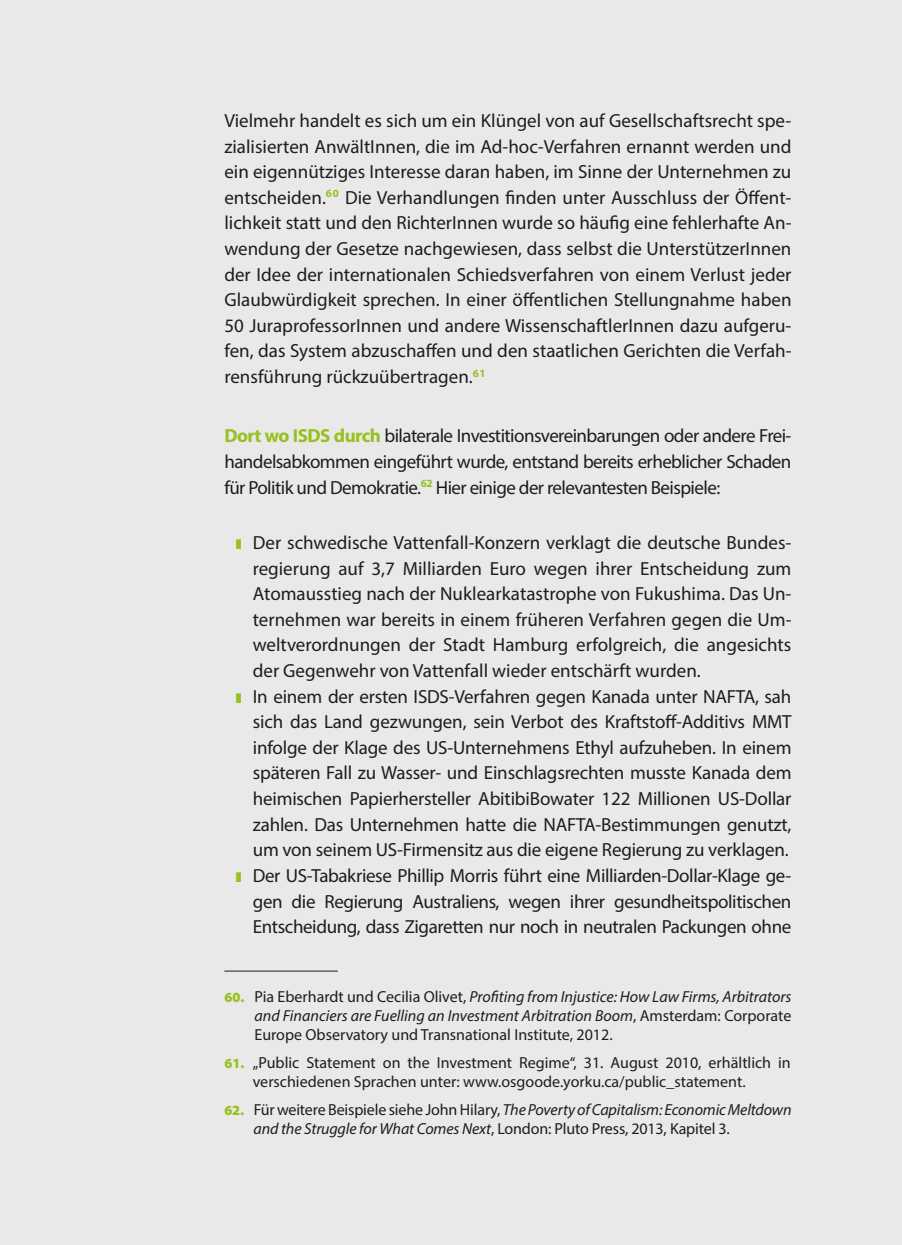
<style>
.page{position:relative;width:902px;height:1245px;background:#fff}
.page>*{position:absolute;margin:0;border:0;box-sizing:border-box;transform-origin:0 0}
.t1{font:19px/25.6px "Myriad Pro";letter-spacing:-.01em;color:#1d1d1b;text-align:justify}
.t2{font:16px/19.2px "Myriad Pro";color:#1d1d1b;text-align:justify}
.t3{font:italic 16px/19.2px "Myriad Pro";letter-spacing:-.01em;color:#1d1d1b}
.s1{font-style:italic}
.s2{font-weight:700;color:#96c11f}
.s3{color:#96c11f}
.s4{font-weight:900;font-size:14px;color:#96c11f}
.s5{font-weight:900;font-style:normal;font-size:14px;color:#96c11f}
.s6{font-style:normal}
</style>
<div class="page">
<div style="left:0;top:0;width:902px;height:1244px;background:#e9e9e9"></div>
<hr style="left:224px;top:970px;width:114px;height:1px;background:#1d1d1b">
<p class="t1" style="left:224px;top:107px;width:569px">Vielmehr handelt es sich um ein Klüngel von auf Gesellschaftsrecht spe&shy;zialisierten AnwältInnen, die im Ad-hoc<span class="s1">-</span>Verfahren ernannt werden und ein eigennütziges Interesse daran haben, im Sinne der Unternehmen zu entscheiden.<sup>60</sup> Die Verhandlungen finden unter Ausschluss der Öffent&shy;lichkeit statt und den RichterInnen wurde so häufig eine fehlerhafte An&shy;wendung der Gesetze nachgewiesen, dass selbst die UnterstützerInnen der Idee der internationalen Schiedsverfahren von einem Verlust jeder Glaubwürdigkeit sprechen. In einer öffentlichen Stellungnahme haben 50 JuraprofessorInnen und andere WissenschaftlerInnen dazu aufgeru&shy;fen, das System abzuschaffen und den staatlichen Gerichten die Verfah&shy;rensführung rückzuübertragen.<sup>61</sup></p>
<p class="t1" style="left:224px;top:423px;width:568px"><span class="s2">Dort wo ISDS durch</span> bilaterale Investitionsvereinbarungen oder andere Frei&shy;handelsabkommen eingeführt wurde, entstand bereits erheblicher Schaden für Politik und Demokratie.<sup>62</sup> Hier einige der relevantesten Beispiele:</p>
<p class="t1" style="left:236px;top:529px;width:557px"><span class="s3">❚</span> Der schwedische Vattenfall-Konzern verklagt die deutsche Bundes-</p>
<p class="t1" style="left:253px;top:555px;width:540px">regierung auf 3,7 Milliarden Euro wegen ihrer Entscheidung zum</p>
<p class="t1" style="left:253px;top:580px;width:540px">Atomausstieg nach der Nuklearkatastrophe von Fukushima. Das Un-</p>
<p class="t1" style="left:253px;top:606px;width:540px">ternehmen war bereits in einem früheren Verfahren gegen die Um-</p>
<p class="t1" style="left:253px;top:631px;width:540px">weltverordnungen der Stadt Hamburg erfolgreich, die angesichts</p>
<p class="t1" style="left:253px;top:657px;width:449px">der Gegenwehr von Vattenfall wieder entschärft wurden.</p>
<p class="t1" style="left:236px;top:683px;width:557px"><span class="s3">❚</span> In einem der ersten ISDS-Verfahren gegen Kanada unter NAFTA, sah</p>
<p class="t1" style="left:253px;top:708px;width:540px">sich das Land gezwungen, sein Verbot des Kraftstoff-Additivs MMT</p>
<p class="t1" style="left:253px;top:734px;width:540px">infolge der Klage des US-Unternehmens Ethyl aufzuheben. In einem</p>
<p class="t1" style="left:253px;top:759px;width:540px">späteren Fall zu Wasser- und Einschlagsrechten musste Kanada dem</p>
<p class="t1" style="left:253px;top:785px;width:540px">heimischen Papierhersteller AbitibiBowater 122 Millionen US-Dollar</p>
<p class="t1" style="left:253px;top:811px;width:540px">zahlen. Das Unternehmen hatte die NAFTA-Bestimmungen genutzt,</p>
<p class="t1" style="left:253px;top:836px;width:537px">um von seinem US-Firmensitz aus die eigene Regierung zu verklagen.</p>
<p class="t1" style="left:236px;top:862px;width:557px"><span class="s3">❚</span> Der US-Tabakriese Phillip Morris führt eine Milliarden-Dollar-Klage ge-</p>
<p class="t1" style="left:253px;top:887px;width:540px">gen die Regierung Australiens, wegen ihrer gesundheitspolitischen</p>
<p class="t1" style="left:253px;top:913px;width:540px">Entscheidung, dass Zigaretten nur noch in neutralen Packungen ohne</p>
<p class="t2" style="left:255px;top:986px;width:538px;text-indent:-30px"><span class="s4">60.</span> Pia Eberhardt und Cecilia Olivet, <span class="s1">Profiting from Injustice: How Law Firms, Arbitrators and Financiers are Fuelling an Investment Arbitration Boom</span>, Amsterdam: Corporate Europe Observatory und Transnational Institute, 2012.</p>
<p class="t2" style="left:253px;top:1052px;width:539px;text-indent:-28px"><span class="s4">61.</span> „Public Statement on the Investment Regime“, 31. August 2010, erhältlich in verschiedenen Sprachen unter: www.osgoode.yorku.ca/public_statement.</p>
<p class="t3" style="left:253px;top:1099px;width:539px;text-indent:-29px"><span class="s5">62.</span> <span class="s6">Für weitere Beispiele siehe John Hilary,</span> The Poverty of Capitalism: Economic Meltdown and the Struggle for What Comes Next<span class="s6">, London: Pluto Press, 2013, Kapitel 3.</span></p>
</div>
